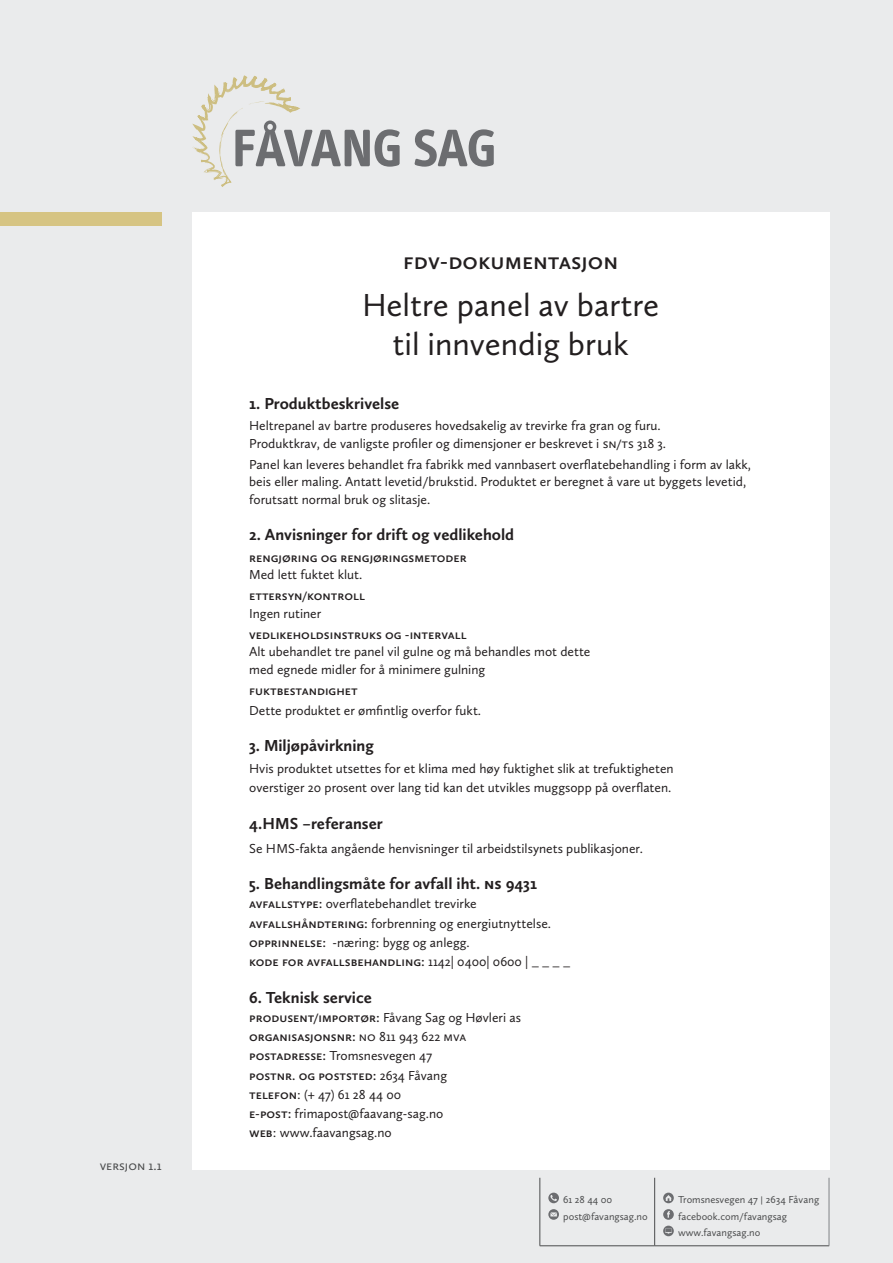
<style>
.page{position:relative;width:893px;height:1263px;background:#eaebec}
.page>*{position:absolute;margin:0;border:0;box-sizing:border-box;transform-origin:0 0}
.t1{font:33px/39px "Calluna Sans";color:#231f20;text-align:center}
.t2{font:600 24px "Calluna Sans";color:#231f20}
.Punktoverskrift{font:700 16.5px "Calluna Sans";color:#231f20}
.Mengdetekst{font:13.5px/17.2px "Calluna Sans";color:#231f20}
.Mengdetekst-2{font:600 13.5px "Calluna Sans";color:#231f20}
.Bold_kapitel_delings{font:600 13.5px "Calluna Sans";color:#231f20}
.Mengdetekst-3{font:13.5px "Calluna Sans";color:#4b4c4d}
.t3{font:10.5px "Calluna Sans";color:#4b4c4d}
.s1{font-weight:600}
.s2{font-weight:400}
</style>
<div class="page">
<div style="left:192px;top:213px;width:637px;height:957px;background:#fff"></div>
<div style="left:0;top:213px;width:162px;height:13px;background:#d6c483"></div>
<hr style="left:540px;top:1178px;width:1px;height:67px;background:#4b4c4d">
<hr style="left:654px;top:1178px;width:1px;height:67px;background:#4b4c4d">
<hr style="left:540px;top:1245px;width:115px;height:1px;background:#4b4c4d">
<hr style="left:655px;top:1245px;width:174px;height:1px;background:#4b4c4d">
<hr style="left:829px;top:1178px;width:1px;height:67px;background:#818386">
<svg style="left:548px;top:1192px;width:11px;height:11px"></svg>
<svg style="left:548px;top:1209px;width:11px;height:11px"></svg>
<svg style="left:663px;top:1192px;width:11px;height:11px"></svg>
<svg style="left:663px;top:1209px;width:11px;height:27px"></svg>
<svg style="left:414px;top:129px;width:80px;height:38px"></svg>
<svg style="left:192px;top:75px;width:208px;height:112px"></svg>
<p class="Mengdetekst-3" style="left:100px;top:1157px;width:63px">versjon 1.1</p>
<p class="t2" style="left:403px;top:246px;width:216px">fdv-dokumentasjon</p>
<p class="t1" style="left:362px;top:285px;width:299px">Heltre panel av bartre til innvendig bruk</p>
<p class="Punktoverskrift" style="left:249px;top:393px;width:152px">1. Produktbeskrivelse</p>
<p class="Mengdetekst" style="left:249px;top:417px;width:418px">Heltrepanel av bartre produseres hovedsakelig av trevirke fra gran og furu.<br>Produktkrav, de vanligste profiler og dimensjoner er beskrevet i sn/ts 318 3.</p>
<p class="Mengdetekst" style="left:249px;top:456px;width:503px">Panel kan leveres behandlet fra fabrikk med vannbasert overflatebehandling i form av lakk, beis eller maling. Antatt levetid/brukstid. Produktet er beregnet å vare ut byggets levetid, forutsatt normal bruk og slitasje.</p>
<p class="Punktoverskrift" style="left:249px;top:524px;width:267px">2. Anvisninger for drift og vedlikehold</p>
<p class="Bold_kapitel_delings" style="left:249px;top:549px;width:219px">rengjøring og rengjøringsmetoder</p>
<p class="Mengdetekst" style="left:249px;top:566px;width:115px">Med lett fuktet klut.</p>
<p class="Bold_kapitel_delings" style="left:249px;top:588px;width:117px">ettersyn/kontroll</p>
<p class="Mengdetekst" style="left:249px;top:604px;width:74px">Ingen rutiner</p>
<p class="Bold_kapitel_delings" style="left:249px;top:626px;width:219px">vedlikeholdsinstruks og -intervall</p>
<p class="Mengdetekst" style="left:249px;top:643px;width:343px">Alt ubehandlet tre panel vil gulne og må behandles mot dette med egnede midler for å minimere gulning</p>
<p class="Bold_kapitel_delings" style="left:249px;top:682px;width:110px">fuktbestandighet</p>
<p class="Mengdetekst" style="left:249px;top:701px;width:233px">Dette produktet er ømfintlig overfor fukt.</p>
<p class="Punktoverskrift" style="left:249px;top:735px;width:126px">3. Miljøpåvirkning</p>
<p class="Mengdetekst" style="left:249px;top:758px;width:426px;line-height:19.5px">Hvis produktet utsettes for et klima med høy fuktighet slik at trefuktigheten overstiger 20 prosent over lang tid kan det utvikles muggsopp på overflaten.</p>
<p class="Punktoverskrift" style="left:249px;top:813px;width:135px">4.HMS –referanser</p>
<p class="Mengdetekst" style="left:249px;top:839px;width:395px">Se HMS-fakta angående henvisninger til arbeidstilsynets publikasjoner.</p>
<p class="Punktoverskrift" style="left:249px;top:873px;width:289px">5. Behandlingsmåte for avfall iht. ns 9431</p>
<p class="Mengdetekst" style="left:249px;top:895px;width:229px"><span class="s1">avfallstype:</span> overflatebehandlet trevirke</p>
<p class="Mengdetekst" style="left:249px;top:914px;width:303px"><span class="s1">avfallshåndtering:</span> forbrenning og energiutnyttelse.</p>
<p class="Mengdetekst" style="left:249px;top:933px;width:222px"><span class="s1">opprinnelse:</span> -næring: bygg og anlegg.</p>
<p class="Mengdetekst-2" style="left:249px;top:953px;width:323px">kode for avfallsbehandling: <span class="s2">1142| 0400| 0600 | _ _ _ _</span></p>
<p class="Punktoverskrift" style="left:249px;top:987px;width:124px">6. Teknisk service</p>
<p class="Mengdetekst" style="left:249px;top:1008px;width:273px"><span class="s1">produsent/importør:</span> Fåvang Sag og Høvleri as</p>
<p class="Mengdetekst-2" style="left:249px;top:1028px;width:219px">organisasjonsnr: <span class="s2">no 811 943 622 mva</span></p>
<p class="Mengdetekst" style="left:249px;top:1047px;width:185px"><span class="s1">postadresse:</span> Tromsnesvegen 47</p>
<p class="Mengdetekst-2" style="left:249px;top:1067px;width:199px">postnr. og poststed: <span class="s2">2634 Fåvang</span></p>
<p class="Mengdetekst" style="left:249px;top:1085px;width:153px"><span class="s1">telefon</span>: (+ 47) 61 28 44 00</p>
<p class="Mengdetekst" style="left:249px;top:1105px;width:196px"><span class="s1">e-post:</span> frimapost@faavang-sag.no</p>
<p class="Mengdetekst" style="left:249px;top:1124px;width:144px"><span class="s1">web</span>: www.faavangsag.no</p>
<p class="t3" style="left:563px;top:1193px;width:51px">61 28 44 00</p>
<p class="t3" style="left:563px;top:1210px;width:86px">post@favangsag.no</p>
<p class="t3" style="left:678px;top:1193px;width:143px">Tromsnesvegen 47 | 2634 Fåvang</p>
<p class="t3" style="left:678px;top:1210px;width:110px">facebook.com/favangsag</p>
<p class="t3" style="left:678px;top:1226px;width:84px">www.favangsag.no</p>
</div>
